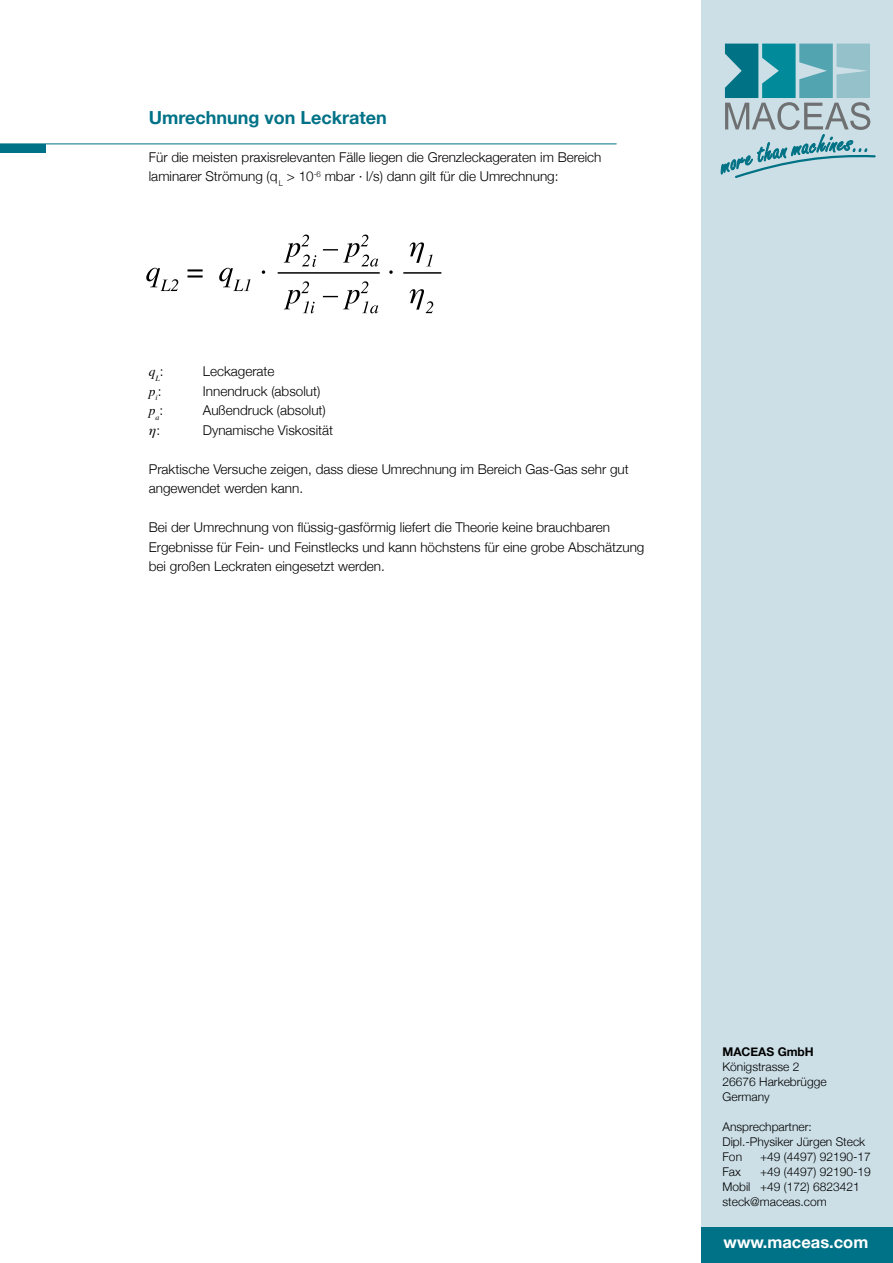
<style>
.page{position:relative;width:893px;height:1263px;background:#fff}
.page>*{position:absolute;margin:0;border:0;box-sizing:border-box;transform-origin:0 0}
.t1{font:700 18px "Helvetica Neue";color:#007287}
.t2{font:700 16.5px "Helvetica Neue";color:#fff}
.t3{font:300 13.5px/19.5px "Helvetica Neue";color:#000}
.t4{font:italic 13.5px "Times";color:#000}
.t5{font:300 12px/15px "Helvetica Neue";color:#000}
.t6{font:700 12px "Helvetica Neue";color:#000}
.s1{font-family:"Helvetica Neue";font-weight:300;font-style:normal}
</style>
<div class="page">
<div style="left:702px;top:0;width:191px;height:1263px;background:#ccdfe6"></div>
<div style="left:0;top:144px;width:45px;height:8px;background:#007287"></div>
<hr style="left:0;top:144px;width:617px;height:1px;background:#007287">
<div style="left:702px;top:1227px;width:191px;height:36px;background:#007287"></div>
<svg style="left:720px;top:44px;width:156px;height:134px"></svg>
<hr style="left:403px;top:272px;width:38px;height:2px;background:#000">
<svg style="left:146px;top:235px;width:287px;height:78px"></svg>
<h1 class="t1" style="left:149px;top:107px;width:240px">Umrechnung von Leckraten</h1>
<p class="t3" style="left:149px;top:147px;width:454px">Für die meisten praxisrelevanten Fälle liegen die Grenzleckageraten im Bereich laminarer Strömung (q<sub>L</sub> &gt; 10<sup>-6</sup> mbar · l/s) dann gilt für die Umrechnung:</p>
<p class="t4" style="left:149px;top:360px;width:16px">q<sub>L</sub><span class="s1">:</span></p>
<p class="t3" style="left:203px;top:362px;width:73px">Leckagerate</p>
<p class="t4" style="left:149px;top:379px;width:14px">p<sub>i</sub><span class="s1">:</span></p>
<p class="t3" style="left:203px;top:381px;width:119px">Innendruck (absolut)</p>
<p class="t4" style="left:149px;top:399px;width:16px">p<sub>a</sub><span class="s1">:</span></p>
<p class="t3" style="left:203px;top:401px;width:125px">Außendruck (absolut)</p>
<p class="t4" style="left:149px;top:418px;width:13px">η<span class="s1">:</span></p>
<p class="t3" style="left:203px;top:420px;width:132px">Dynamische Viskosität</p>
<p class="t3" style="left:149px;top:459px;width:481px">Praktische Versuche zeigen, dass diese Umrechnung im Bereich Gas-Gas sehr gut angewendet werden kann.</p>
<p class="t3" style="left:149px;top:518px;width:497px">Bei der Umrechnung von flüssig-gasförmig liefert die Theorie keine brauchbaren<br>Ergebnisse für Fein- und Feinstlecks und kann höchstens für eine grobe Abschätzung bei großen Leckraten eingesetzt werden.</p>
<p class="t6" style="left:722px;top:1044px;width:93px">MACEAS GmbH</p>
<p class="t5" style="left:722px;top:1059px;width:106px">Königstrasse 2<br>26676 Harkebrügge<br>Germany</p>
<p class="t5" style="left:722px;top:1119px;width:144px">Ansprechpartner:<br>Dipl.-Physiker Jürgen Steck<br>Fon</p>
<p class="t5" style="left:760px;top:1149px;width:112px">+49 (4497) 92190-17</p>
<p class="t5" style="left:722px;top:1164px;width:150px;text-indent:38px">+49 (4497) 92190-19<br>Mobil +49 (172) 6823421 steck@maceas.com</p>
<p class="t5" style="left:722px;top:1164px;width:20px">Fax</p>
<p class="t2" style="left:724px;top:1232px;width:146px">www.maceas.com</p>
</div>
